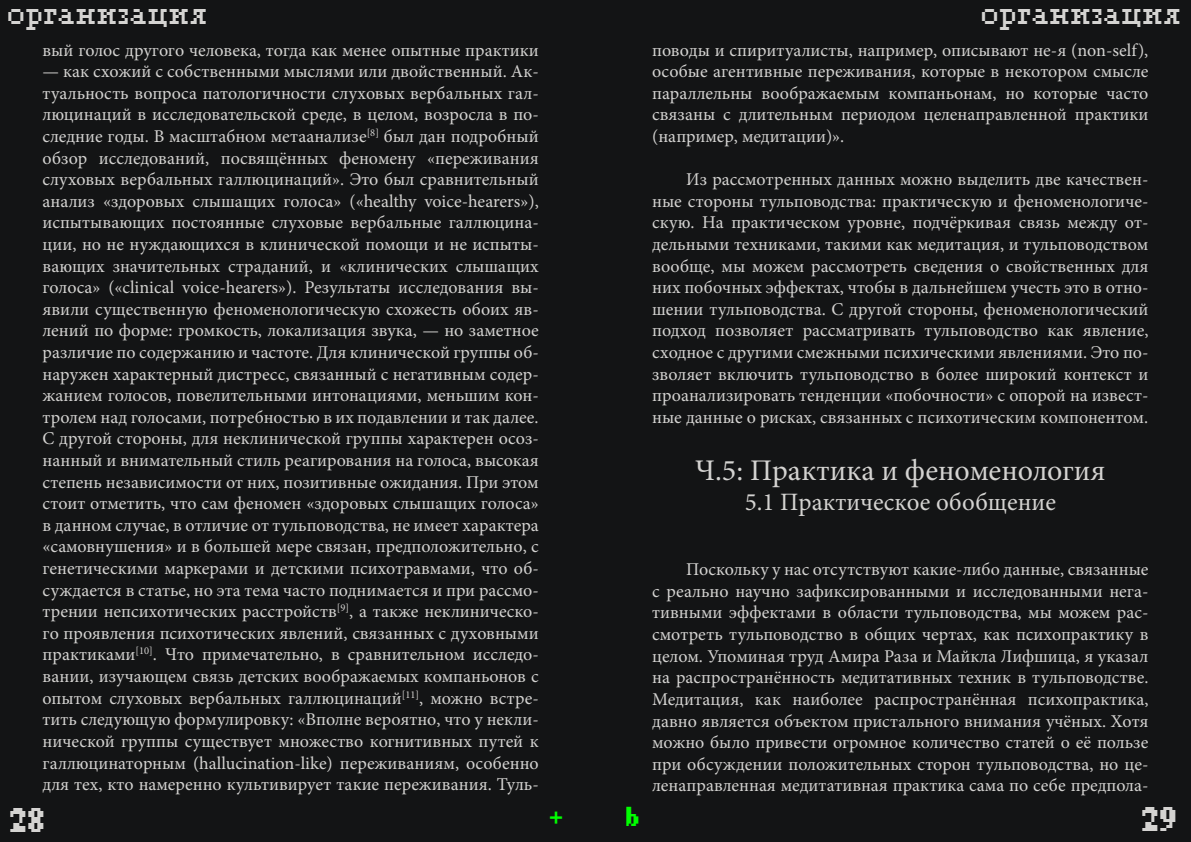
<style>
.page{position:relative;width:1191px;height:842px;background:#131415}
.page>*{position:absolute;margin:0;border:0;box-sizing:border-box;transform-origin:0 0}
.t1{font:30px "Minion Pro";color:#d4d3d1}
.t2{font:30px "Pixel Times";color:#d4d3d1}
.t3{font:700 30px "Pixel Times";color:#d4d3d1}
.t4{font:25px "Minion Pro";color:#d4d3d1}
.t5{font:700 24px "Pixel Times";color:#0f0}
.t6{font:18px/21.6px "Minion Pro";color:#d4d3d1;text-align:justify}
</style>
<div class="page">
<h1 class="t2" style="left:9px;top:-9px;width:202px">организация</h1>
<h1 class="t2" style="left:982px;top:-9px;width:202px">организация</h1>
<p class="t6" style="left:43px;top:39px;width:498px">вый голос другого человека, тогда как менее опытные практики</p>
<p class="t6" style="left:43px;top:61px;width:498px">— как схожий с собственными мыслями или двойственный. Ак&shy;туальность вопроса патологичности слуховых вербальных гал&shy;люцинаций в исследовательской среде, в целом, возросла в по&shy;следние годы. В масштабном метаанализе<sup>[8]</sup> был дан подробный обзор исследований, посвящённых феномену «переживания слуховых вербальных галлюцинаций». Это был сравнительный анализ «здоровых слышащих голоса» («healthy voice-hearers»), испытывающих постоянные слуховые вербальные галлюцина&shy;ции, но не нуждающихся в клинической помощи и не испыты&shy;вающих значительных страданий, и «клинических слышащих голоса» («clinical voice-hearers»). Результаты исследования вы&shy;явили существенную феноменологическую схожесть обоих яв&shy;лений по форме: громкость, локализация звука, — но заметное различие по содержанию и частоте. Для клинической группы об&shy;наружен характерный дистресс, связанный с негативным содер&shy;жанием голосов, повелительными интонациями, меньшим кон&shy;тролем над голосами, потребностью в их подавлении и так далее.<br>С другой стороны, для неклинической группы характерен осоз&shy;нанный и внимательный стиль реагирования на голоса, высокая степень независимости от них, позитивные ожидания. При этом стоит отметить, что сам феномен «здоровых слышащих голоса» в данном случае, в отличие от тульповодства, не имеет характера «самовнушения» и в большей мере связан, предположительно, с генетическими маркерами и детскими психотравмами, что об&shy;суждается в статье, но эта тема часто поднимается и при рассмо&shy;трении непсихотических расстройств<sup>[9]</sup>, а также неклиническо&shy;го проявления психотических явлений, связанных с духовными практиками<sup>[10]</sup>. Что примечательно, в сравнительном исследо&shy;вании, изучающем связь детских воображаемых компаньонов с опытом слуховых вербальных галлюцинаций<sup>[11]</sup>, можно встре&shy;тить следующую формулировку: «Вполне вероятно, что у некли&shy;нической группы существует множество когнитивных путей к галлюцинаторным (hallucination-like) переживаниям, особенно для тех, кто намеренно культивирует такие переживания. Туль-</p>
<p class="t6" style="left:652px;top:39px;width:498px">поводы и спиритуалисты, например, описывают не-я (non-self), особые агентивные переживания, которые в некотором смысле параллельны воображаемым компаньонам, но которые часто связаны с длительным периодом целенаправленной практики (например, медитации)».</p>
<p class="t6" style="left:652px;top:169px;width:498px;text-indent:34px">Из рассмотренных данных можно выделить две качествен&shy;ные стороны тульповодства: практическую и феноменологиче&shy;скую. На практическом уровне, подчёркивая связь между от&shy;дельными техниками, такими как медитация, и тульповодством вообще, мы можем рассмотреть сведения о свойственных для них побочных эффектах, чтобы в дальнейшем учесть это в отно&shy;шении тульповодства. С другой стороны, феноменологический подход позволяет рассматривать тульповодство как явление, сходное с другими смежными психическими явлениями. Это по&shy;зволяет включить тульповодство в более широкий контекст и проанализировать тенденции «побочности» с опорой на извест&shy;ные данные о рисках, связанных с психотическим компонентом.</p>
<h1 class="t1" style="left:695px;top:451px;width:412px">Ч.5: Практика и феноменология</h1>
<h2 class="t4" style="left:744px;top:486px;width:313px">5.1 Практическое обобщение</h2>
<p class="t6" style="left:652px;top:559px;width:498px;text-indent:34px">Поскольку у нас отсутствуют какие-либо данные, связанные с реально научно зафиксированными и исследованными нега&shy;тивными эффектами в области тульповодства, мы можем рас&shy;смотреть тульповодство в общих чертах, как психопрактику в целом. Упоминая труд Амира Раза и Майкла Лифшица, я указал на распространённость медитативных техник в тульповодстве.<br>Медитация, как наиболее распространённая психопрактика, давно является объектом пристального внимания учёных. Хотя можно было привести огромное количество статей о её пользе при обсуждении положительных сторон тульповодства, но це&shy;ленаправленная медитативная практика сама по себе предпола-</p>
<h3 class="t5" style="left:550px;top:799px;width:16px">+</h3>
<h3 class="t5" style="left:626px;top:799px;width:16px">b</h3>
<h1 class="t3" style="left:10px;top:799px;width:37px">28</h1>
<h1 class="t3" style="left:1142px;top:798px;width:37px">29</h1>
</div>
